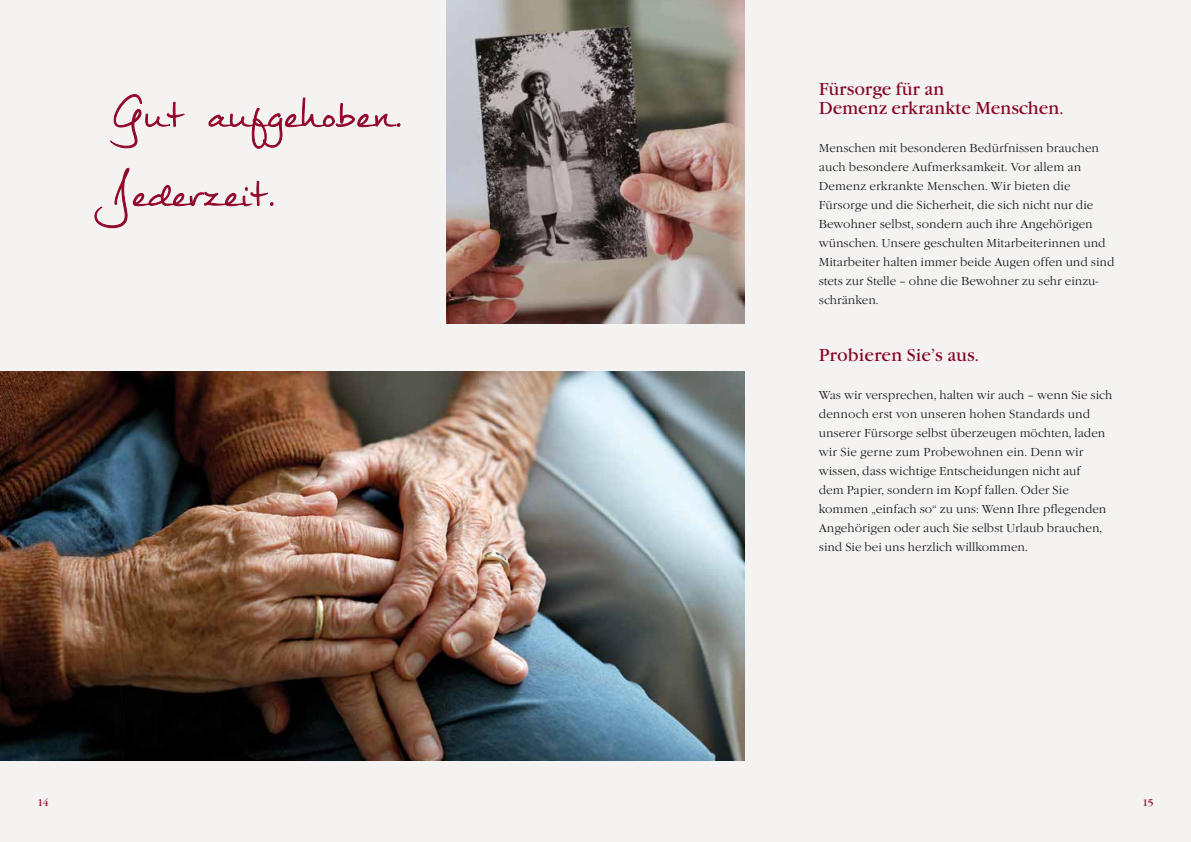
<style>
.page{position:relative;width:1191px;height:842px;background:#f4f3f2}
.page>*{position:absolute;margin:0;border:0;box-sizing:border-box;transform-origin:0 0}
.t1{font:77px/79px "Mathilde";letter-spacing:.02em;color:#92062a}
.t2{font:18px/19px "Garamond Itc T Boo";letter-spacing:-.01em;color:#870726}
.t3{font:300 12px/19px "Garamond Itc T";color:#1a171c}
.t4{font:10px "Garamond Itc T Boo";color:#92062a;scale:1.09 1}
</style>
<div class="page">
<img style="left:0;top:371px;width:744px;height:389px">
<svg style="left:110px;top:94px;width:75px;height:55px"></svg>
<svg style="left:208px;top:97px;width:192px;height:52px"></svg>
<svg style="left:94px;top:167px;width:180px;height:61px"></svg>
<img style="left:446px;top:0;width:298px;height:323px">
<h1 class="t1" style="left:112px;top:61px;width:294px">Gut aufgehoben.<br>Jederzeit.</h1>
<h2 class="t2" style="left:819px;top:80px;width:246px">Fürsorge für an<br>Demenz erkrankte Menschen.</h2>
<p class="t3" style="left:819px;top:139px;width:297px">Menschen mit besonderen Bedürfnissen brauchen auch besondere Aufmerksamkeit. Vor allem an Demenz erkrankte Menschen. Wir bieten die Fürsorge und die Sicherheit, die sich nicht nur die Bewohner selbst, sondern auch ihre Angehörigen wünschen. Unsere geschulten Mitarbeiterinnen und Mitarbeiter halten immer beide Augen offen und sind stets zur Stelle – ohne die Bewohner zu sehr einzu&shy;schränken.</p>
<h2 class="t2" style="left:819px;top:346px;width:162px">Probieren Sie’s aus.</h2>
<p class="t3" style="left:819px;top:386px;width:295px">Was wir versprechen, halten wir auch – wenn Sie sich dennoch erst von unseren hohen Standards und unserer Fürsorge selbst überzeugen möchten, laden wir Sie gerne zum Probewohnen ein. Denn wir wissen, dass wichtige Entscheidungen nicht auf<br>dem Papier, sondern im Kopf fallen. Oder Sie kommen „einfach so“ zu uns: Wenn Ihre pflegenden Angehörigen oder auch Sie selbst Urlaub brauchen, sind Sie bei uns herzlich willkommen.</p>
<p class="t4" style="left:37px;top:796px;width:12px">14</p>
<p class="t4" style="left:1142px;top:796px;width:12px">15</p>
</div>
